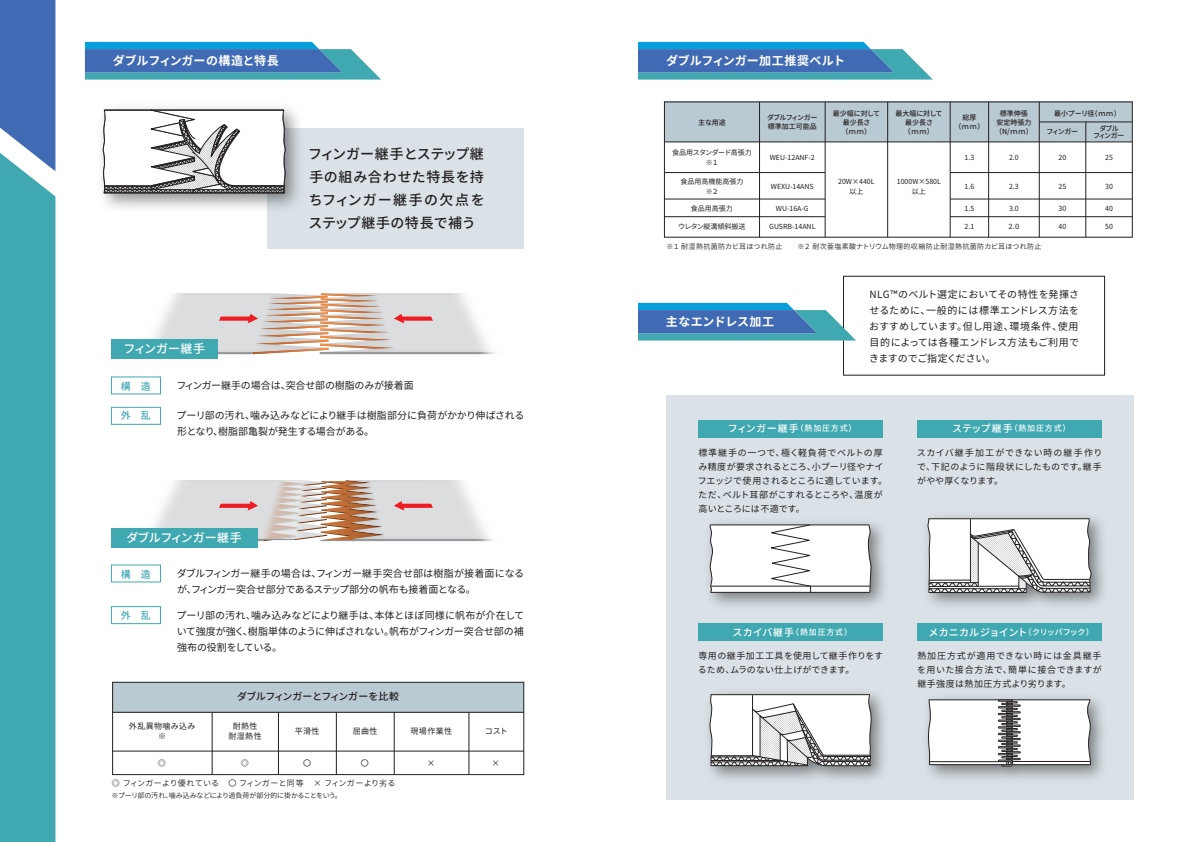
<style>
.page{position:relative;width:1191px;height:842px;background:#fff}
.page>*{position:absolute;margin:0;border:0;box-sizing:border-box;transform-origin:0 0}
.t1{font:500 14px/23px "Source Han Sans JP";letter-spacing:.04em;color:#231f20;text-align:justify}
.t2{font:700 12px "Source Han Sans JP";letter-spacing:-.01em;color:#fff}
.t3{font:500 12px "Source Han Sans JP";letter-spacing:-.04em;color:#fff}
.t4{font:500 12px "Source Han Sans JP";letter-spacing:-.01em;color:#fff}
.t5{font:10px/16px "Source Han Sans JP";letter-spacing:-.01em;color:#231f20;text-align:justify}
.t6{font:500 10px "Source Han Sans JP";letter-spacing:.005em;color:#fff}
.t7{font:500 10px "Source Han Sans JP";letter-spacing:-.03em;color:#231f20}
.t8{font:500 10px "Source Han Sans JP";letter-spacing:.045em;color:#fff}
.t9{font:500 10px "Source Han Sans JP";color:#40a8b1}
.t10{font:9px/14px "Source Han Sans JP";letter-spacing:.035em;color:#231f20}
.t11{font:8px/10px "Source Han Sans JP";letter-spacing:.05em;color:#231f20;text-align:center}
.t12{font:8px "Source Han Sans JP";letter-spacing:.025em;color:#231f20}
.t13{font:500 8px "Source Han Sans JP";letter-spacing:.1em;color:#fff}
.t14{font:7px/10px "Source Han Sans JP";color:#231f20;text-align:center}
.t15{font:500 7px/9px "Source Han Sans JP";letter-spacing:-.01em;color:#231f20;text-align:center}
.t16{font:7px "Source Han Sans JP";letter-spacing:.05em;color:#231f20}
.t17{font:7px "Source Han Sans JP";letter-spacing:-.025em;color:#231f20}
.t18{font:500 7px/9px "Source Han Sans JP";letter-spacing:-.05em;color:#231f20}
.t19{font:7px/10px "Source Han Sans JP";letter-spacing:-.07em;color:#231f20;text-align:center}
.t20{font:500 7px "Source Han Sans JP";letter-spacing:-.045em;color:#231f20}
.t21{font:500 7px/7px "Source Han Sans JP";letter-spacing:-.12em;color:#231f20;text-align:center}
.t22{font:7px "Source Han Sans JP";color:#231f20;scale:1.1 1}
.s1{font-size:8px}
.s2{font-size:10px}
</style>
<div class="page">
<div style="left:666px;top:395px;width:468px;height:405px;background:#dae2e7"></div>
<div style="left:113px;top:682px;width:411px;height:30px;background:#bacad2"></div>
<div style="left:664px;top:102px;width:468px;height:40px;background:#bacad2"></div>
<div style="left:267px;top:128px;width:257px;height:121px;background:#dae2e7"></div>
<img style="left:101px;top:107px;width:198px;height:101px">
<svg style="left:102px;top:110px;width:184px;height:83px"></svg>
<svg style="left:222px;top:293px;width:192px;height:61px;background:#d9c6be"></svg>
<img style="left:55px;top:238px;width:167px;height:167px">
<img style="left:414px;top:293px;width:81px;height:62px">
<svg style="left:222px;top:480px;width:192px;height:61px;background:#d2beb6"></svg>
<img style="left:55px;top:427px;width:167px;height:168px">
<img style="left:414px;top:480px;width:79px;height:62px">
<div style="left:843px;top:276px;width:261px;height:99px;border:1px solid #231f20"></div>
<svg style="left:0;top:0;width:55px;height:842px;background:#459fb3"></svg>
<svg style="left:709px;top:524px;width:162px;height:69px;background:#ebebeb"></svg>
<img style="left:708px;top:693px;width:177px;height:87px">
<svg style="left:709px;top:692px;width:162px;height:75px;background:#d9d9d9"></svg>
<svg style="left:927px;top:518px;width:164px;height:75px;background:#d9d9d9"></svg>
<img style="left:926px;top:697px;width:177px;height:82px">
<svg style="left:928px;top:699px;width:163px;height:67px;background:#dfdede"></svg>
<div style="left:698px;top:624px;width:184px;height:17px;background:#40a8b1"></div>
<div style="left:917px;top:624px;width:184px;height:17px;background:#40a8b1"></div>
<div style="left:917px;top:420px;width:184px;height:17px;background:#40a8b1"></div>
<div style="left:111px;top:407px;width:50px;height:18px;border:1px solid #40a8b1"></div>
<div style="left:111px;top:606px;width:50px;height:18px;border:1px solid #40a8b1"></div>
<svg style="left:638px;top:303px;width:218px;height:38px;background:#5094c1"></svg>
<svg style="left:638px;top:42px;width:295px;height:38px;background:#4b90c0"></svg>
<svg style="left:85px;top:42px;width:296px;height:38px;background:#4a8fc0"></svg>
<div style="left:111px;top:528px;width:147px;height:20px;background:#40a8b1"></div>
<div style="left:111px;top:339px;width:107px;height:20px;background:#40a8b1"></div>
<hr style="left:1039px;top:122px;width:93px;height:1px;background:#231f20">
<hr style="left:664px;top:172px;width:161px;height:1px;background:#231f20">
<hr style="left:664px;top:199px;width:161px;height:1px;background:#231f20">
<hr style="left:664px;top:216px;width:161px;height:1px;background:#231f20">
<hr style="left:950px;top:172px;width:182px;height:1px;background:#231f20">
<hr style="left:950px;top:199px;width:182px;height:1px;background:#231f20">
<hr style="left:950px;top:216px;width:182px;height:1px;background:#231f20">
<hr style="left:759px;top:102px;width:1px;height:135px;background:#231f20">
<hr style="left:825px;top:102px;width:1px;height:135px;background:#231f20">
<hr style="left:887px;top:102px;width:1px;height:135px;background:#231f20">
<hr style="left:950px;top:102px;width:1px;height:135px;background:#231f20">
<hr style="left:988px;top:102px;width:1px;height:135px;background:#231f20">
<hr style="left:1039px;top:102px;width:1px;height:135px;background:#231f20">
<hr style="left:1085px;top:122px;width:1px;height:115px;background:#231f20">
<hr style="left:664px;top:142px;width:468px;height:1px;background:#231f20">
<div style="left:698px;top:420px;width:184px;height:17px;background:#40a8b1"></div>
<div style="left:112px;top:682px;width:412px;height:93px;border:1px solid #231f20"></div>
<hr style="left:113px;top:751px;width:411px;height:1px;background:#231f20">
<hr style="left:212px;top:712px;width:1px;height:63px;background:#231f20">
<hr style="left:278px;top:712px;width:1px;height:63px;background:#231f20">
<hr style="left:336px;top:712px;width:1px;height:63px;background:#231f20">
<hr style="left:394px;top:712px;width:1px;height:63px;background:#231f20">
<hr style="left:469px;top:712px;width:1px;height:63px;background:#231f20">
<hr style="left:113px;top:712px;width:411px;height:1px;background:#231f20">
<p class="t2" style="left:113px;top:54px;width:167px">ダブルフィンガーの構造と特長</p>
<p class="t2" style="left:666px;top:54px;width:180px">ダブルフィンガー加工推奨ベルト</p>
<h1 class="t1" style="left:308px;top:143px;width:178px">フィンガー継手とステップ継手の組み合わせた特長を持ちフィンガー継手の欠点をステップ継手の特長で補う</h1>
<p class="t15" style="left:698px;top:118px;width:29px">主な用途</p>
<p class="t19" style="left:672px;top:147px;width:81px">食品用スタンダード高張力※１</p>
<p class="t14" style="left:680px;top:176px;width:64px">食品用高機能高張力※２</p>
<p class="t14" style="left:678px;top:222px;width:69px">ウレタン縦溝傾斜搬送</p>
<p class="t14" style="left:691px;top:203px;width:43px">食品用高張力</p>
<p class="t18" style="left:767px;top:113px;width:52px">ダブルフィンガー標準加工可能品</p>
<p class="t14" style="left:770px;top:152px;width:46px">WEU-12ANF-2</p>
<p class="t14" style="left:771px;top:182px;width:44px">WEXU-14ANS</p>
<p class="t14" style="left:776px;top:203px;width:34px">WU-16A-G</p>
<p class="t14" style="left:769px;top:222px;width:48px">GUSRB-14ANL</p>
<p class="t15" style="left:833px;top:109px;width:49px">最少幅に対して最少長さ<br>（ｍｍ）</p>
<p class="t15" style="left:895px;top:109px;width:49px">最大幅に対して最少長さ<br>（ｍｍ）</p>
<p class="t14" style="left:838px;top:177px;width:38px">20W×440L以上</p>
<p class="t14" style="left:897px;top:177px;width:46px">1000W×580L以上</p>
<p class="t15" style="left:954px;top:113px;width:31px">総厚<br>（ｍｍ）</p>
<p class="t14" style="left:964px;top:152px;width:11px">1.3</p>
<p class="t14" style="left:964px;top:182px;width:11px">1.6</p>
<p class="t14" style="left:964px;top:203px;width:11px">1.5</p>
<p class="t14" style="left:964px;top:222px;width:11px">2.1</p>
<p class="t15" style="left:995px;top:109px;width:39px">標準伸張<br>安定時張力（N/ｍｍ）</p>
<p class="t14" style="left:1009px;top:152px;width:11px">2.0</p>
<p class="t14" style="left:1009px;top:182px;width:11px">2.3</p>
<p class="t14" style="left:1009px;top:203px;width:11px">3.0</p>
<p class="t22" style="left:1008px;top:223px;width:11px">2.0</p>
<p class="t20" style="left:1054px;top:109px;width:68px">最小プーリ径（ｍｍ）</p>
<p class="t15" style="left:1046px;top:128px;width:33px">フィンガー</p>
<p class="t14" style="left:1058px;top:152px;width:9px">20</p>
<p class="t14" style="left:1058px;top:182px;width:9px">25</p>
<p class="t14" style="left:1058px;top:203px;width:9px">30</p>
<p class="t14" style="left:1058px;top:222px;width:9px">40</p>
<p class="t21" style="left:1093px;top:125px;width:33px">ダブル<br>フィンガー</p>
<p class="t14" style="left:1105px;top:152px;width:9px">25</p>
<p class="t14" style="left:1105px;top:181px;width:9px">30</p>
<p class="t14" style="left:1105px;top:203px;width:9px">40</p>
<p class="t14" style="left:1105px;top:222px;width:9px">50</p>
<p class="t4" style="left:124px;top:342px;width:83px">フィンガー継手</p>
<p class="t9" style="left:121px;top:380px;width:31px">構　造</p>
<p class="t5" style="left:176px;top:377px;width:239px">フィンガー継手の場合は、突合せ部の樹脂のみが接着面</p>
<p class="t5" style="left:176px;top:408px;width:349px">プーリ部の汚れ、噛み込みなどにより継手は樹脂部分に負荷がかかり伸ばされる形となり、樹脂部亀裂が発生する場合がある。</p>
<p class="t9" style="left:121px;top:410px;width:31px">外　乱</p>
<p class="t3" style="left:127px;top:531px;width:117px">ダブルフィンガー継手</p>
<p class="t9" style="left:121px;top:568px;width:31px">構　造</p>
<p class="t9" style="left:121px;top:609px;width:31px">外　乱</p>
<p class="t5" style="left:177px;top:566px;width:349px">ダブルフィンガー継手の場合は、フィンガー継手突合せ部は樹脂が接着面になるが、フィンガー突合せ部分であるステップ部分の帆布も接着面となる。</p>
<p class="t5" style="left:176px;top:607px;width:349px">プーリ部の汚れ、噛み込みなどにより継手は、本体とほぼ同様に帆布が介在していて強度が強く、樹脂単体のように伸ばされない。帆布がフィンガー突合せ部の補強布の役割をしている。</p>
<p class="t7" style="left:237px;top:691px;width:163px">ダブルフィンガーとフィンガーを比較</p>
<p class="t11" style="left:129px;top:721px;width:68px">外乱異物噛み込み※</p>
<p class="t11" style="left:158px;top:758px;width:9px">◎</p>
<p class="t11" style="left:228px;top:721px;width:35px">耐熱性耐湿熱性</p>
<p class="t11" style="left:241px;top:758px;width:9px">◎</p>
<p class="t11" style="left:295px;top:726px;width:26px">平滑性</p>
<p class="t11" style="left:303px;top:758px;width:9px">〇</p>
<p class="t11" style="left:353px;top:726px;width:26px">屈曲性</p>
<p class="t11" style="left:361px;top:758px;width:9px">〇</p>
<p class="t11" style="left:410px;top:726px;width:43px">現場作業性</p>
<p class="t11" style="left:427px;top:758px;width:9px">×</p>
<p class="t11" style="left:485px;top:726px;width:24px">コスト</p>
<p class="t11" style="left:492px;top:758px;width:9px">×</p>
<p class="t12" style="left:112px;top:779px;width:285px">◎ フィンガーより優れている　〇 フィンガーと同等　× フィンガーより劣る</p>
<p class="t17" style="left:111px;top:792px;width:232px">※プーリ部の汚れ、噛み込みなどにより過負荷が部分的に掛かることをいう。</p>
<p class="t16" style="left:666px;top:242px;width:376px">※１ 耐湿熱抗菌防カビ耳ほつれ防止　　※２ 耐次亜塩素酸ナトリウム物理的収縮防止耐湿熱抗菌防カビ耳ほつれ防止</p>
<p class="t2" style="left:666px;top:315px;width:110px">主なエンドレス加工</p>
<p class="t5" style="left:869px;top:287px;width:212px">NLG™のベルト選定においてその特性を発揮させるために、一般的には標準エンドレス方法をおすすめしています。但し用途、環境条件、使用目的によっては各種エンドレス方法もご利用できますのでご指定ください。</p>
<p class="t8" style="left:728px;top:423px;width:130px">フィンガー継手<span class="s1">（熱加圧方式）</span></p>
<p class="t13" style="left:952px;top:424px;width:120px"><span class="s2">ステップ継手</span>（熱加圧方式）</p>
<p class="t10" style="left:697px;top:446px;width:191px">標準継手の一つで、極く軽負荷でベルトの厚み精度が要求されるところ、小プーリ径やナイフエッジで使用されるところに適しています。ただ、ベルト耳部がこすれるところや、温度が高いところには不適です。</p>
<p class="t10" style="left:917px;top:446px;width:187px;text-align:justify">スカイバ継手加工ができない時の継手作りで、下記のように階段状にしたものです。継手がやや厚くなります。</p>
<p class="t13" style="left:732px;top:627px;width:121px"><span class="s2">スカイバ継手</span>（熱加圧方式）</p>
<p class="t6" style="left:928px;top:626px;width:167px">メカニカルジョイント<span class="s1">（クリッパフック）</span></p>
<p class="t10" style="left:698px;top:649px;width:187px">専用の継手加工工具を使用して継手作りをするため、ムラのない仕上げができます。</p>
<p class="t10" style="left:917px;top:649px;width:186px;text-align:justify">熱加圧方式が適用できない時には金具継手を用いた接合方法で、簡単に接合できますが継手強度は熱加圧方式より劣ります。</p>
</div>
